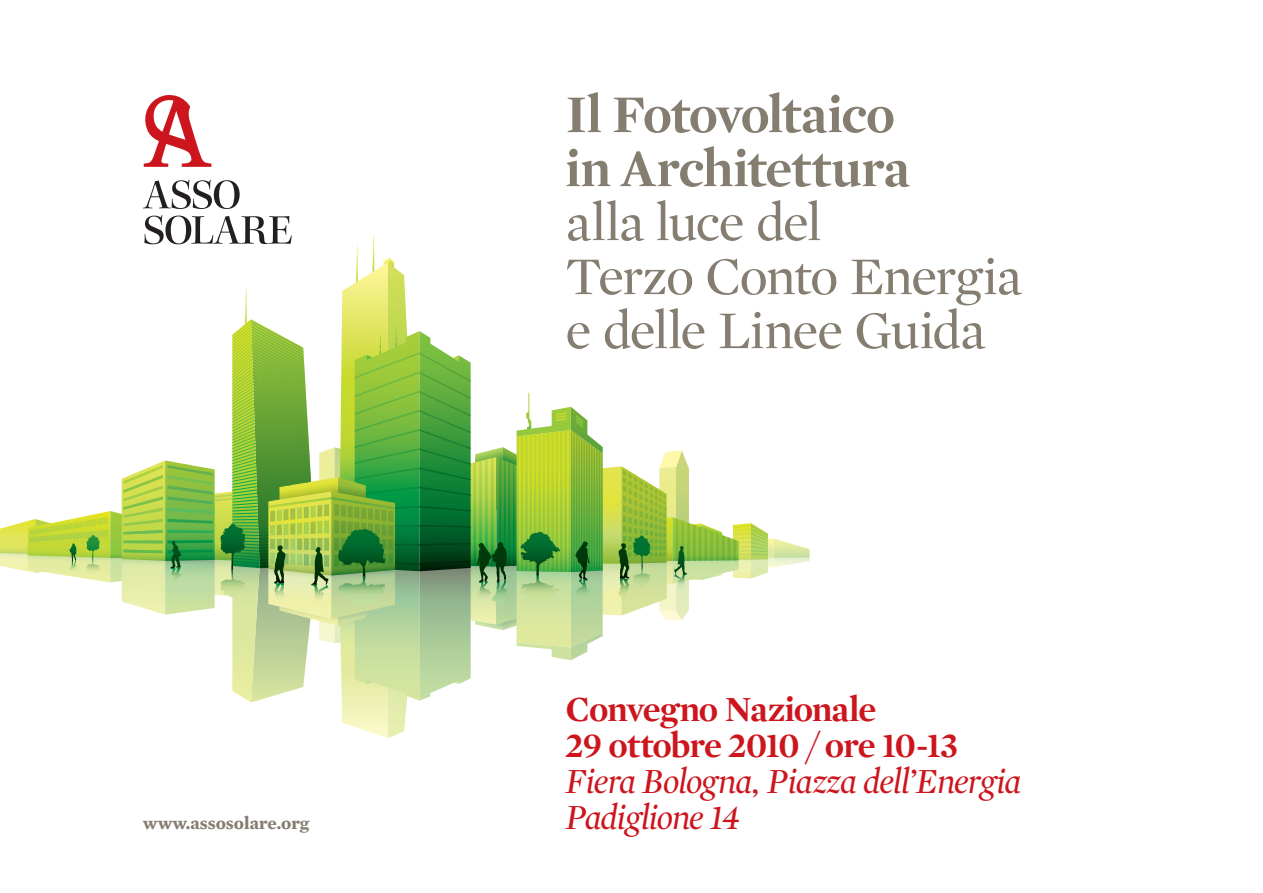
<style>
.page{position:relative;width:1263px;height:893px;background:#fff}
.page>*{position:absolute;margin:0;border:0;box-sizing:border-box;transform-origin:0 0}
.t1{font:54px "Mercury Display";letter-spacing:-.025em;color:#857d70}
.t2{font:700 54px "Mercury Display";letter-spacing:-.025em;color:#857d70}
.t3{font:italic 36px "Mercury Display";letter-spacing:-.03em;color:#cd151d}
.t4{font:700 36px "Mercury Display";letter-spacing:-.025em;color:#cd151d}
.t5{font:700 18px "Mercury Text G1";color:#857d70}
</style>
<div class="page">
<svg style="left:144px;top:95px;width:67px;height:72px"></svg>
<svg style="left:143px;top:180px;width:97px;height:29px"></svg>
<svg style="left:0;top:215px;width:809px;height:523px"></svg>
<p class="t5" style="left:143px;top:812px;width:168px">www.assosolare.org</p>
<p class="t2" style="left:566px;top:82px;width:331px">Il Fotovoltaico</p>
<p class="t2" style="left:566px;top:136px;width:346px">in Architettura</p>
<p class="t1" style="left:566px;top:192px;width:257px">alla luce del</p>
<p class="t1" style="left:566px;top:246px;width:458px">Terzo Conto Energia</p>
<p class="t1" style="left:566px;top:300px;width:421px">e delle Linee Guida</p>
<p class="t4" style="left:566px;top:688px;width:312px">Convegno Nazionale</p>
<p class="t4" style="left:566px;top:724px;width:394px">29 ottobre 2010 / ore 10-13</p>
<p class="t3" style="left:566px;top:761px;width:457px">Fiera Bologna, Piazza dell’Energia</p>
<p class="t3" style="left:566px;top:797px;width:177px">Padiglione 14</p>
</div>
